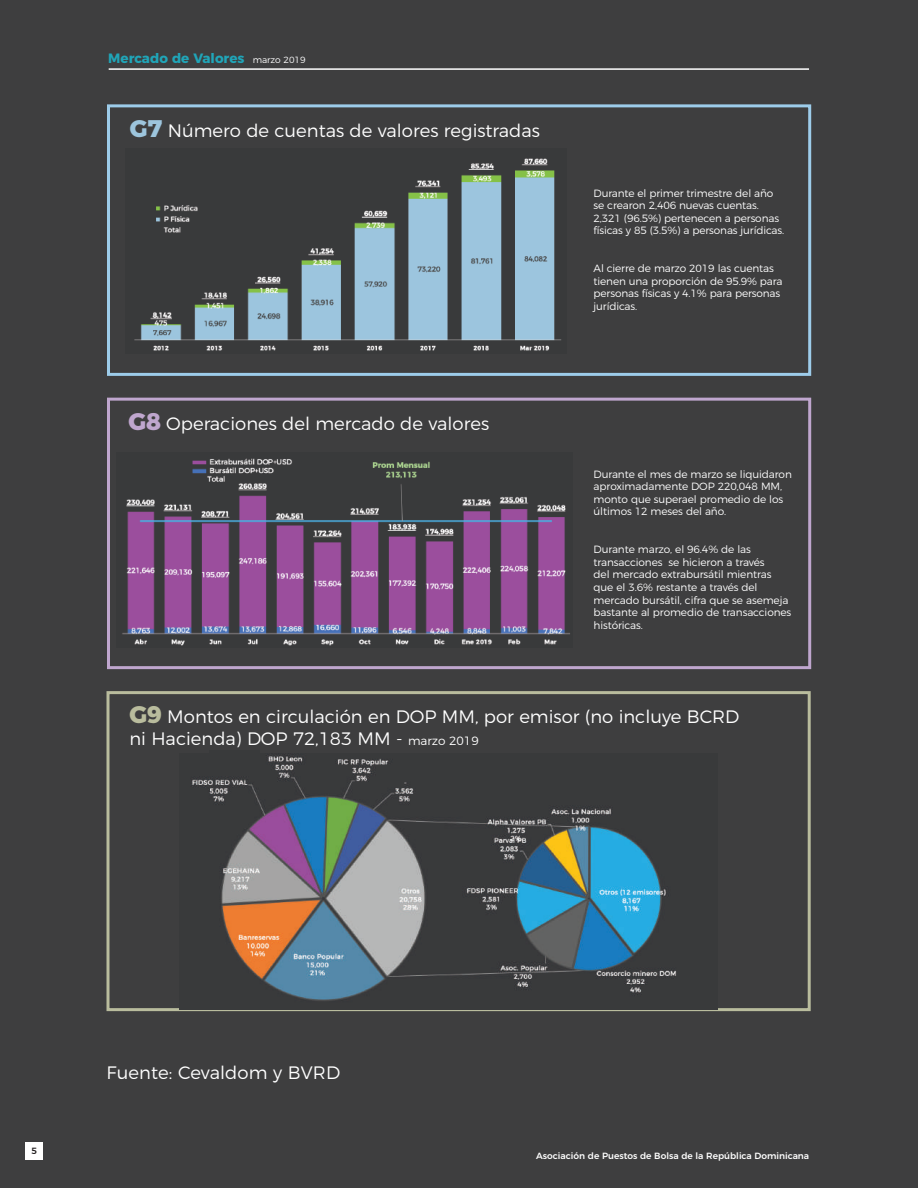
<style>
.page{position:relative;width:918px;height:1188px;background:#3e3e3f}
.page>*{position:absolute;margin:0;border:0;box-sizing:border-box;transform-origin:0 0}
.t1{font:300 18px/21.6px "Montserrat";color:#fff}
.t2{font:700 13.5px "Montserrat";color:#20a5b8}
.t3{font:300 10.5px/12.6px "Montserrat";letter-spacing:-.01em;color:#fff}
.t4{font:500 9px "Montserrat";color:#fff}
.t5{font:500 9px "Montserrat";color:#231f20}
.s1{font-weight:300;font-size:9px;color:#fff}
.s2{font-weight:800;font-size:24px;color:#9dc5dd}
.s3{font-weight:800;font-size:24px;color:#bfa6ce}
.s4{font-weight:800;font-size:24px;color:#b9bc9d}
.s5{font-size:12px}
</style>
<div class="page">
<div style="left:26px;top:1143px;width:17px;height:17px;background:#fff"></div>
<hr style="left:109px;top:68px;width:700px;height:2px;background:#fff">
<div style="left:106px;top:691px;width:705px;height:320px;border:3px solid #b9bc9d"></div>
<div style="left:107px;top:104px;width:704px;height:272px;border:3px solid #9dccea"></div>
<div style="left:107px;top:398px;width:704px;height:271px;border:3px solid #bfa6ce"></div>
<img style="left:134px;top:158px;width:427px;height:193px">
<div style="left:135px;top:149px;width:219px;height:21px;background:#393a3b"></div>
<img style="left:180px;top:754px;width:537px;height:256px">
<div style="left:209px;top:750px;width:51px;height:15px;background:#393a3b"></div>
<img style="left:122px;top:458px;width:448px;height:188px">
<p class="t2" style="left:108px;top:47px;width:199px">Mercado de Valores <span class="s1">marzo 2019</span></p>
<h1 class="t1" style="left:130px;top:118px;width:412px"><span class="s2">G7</span> Número de cuentas de valores registradas</h1>
<h1 class="t1" style="left:128px;top:411px;width:362px"><span class="s3">G8</span> Operaciones del mercado de valores</h1>
<p class="t3" style="left:594px;top:186px;width:192px">Durante el primer trimestre del año se crearon 2,406 nuevas cuentas.<br>2,321 (96.5%) pertenecen a personas físicas y 85 (3.5%) a personas jurídicas.</p>
<p class="t3" style="left:594px;top:261px;width:190px">Al cierre de marzo 2019 las cuentas tienen una proporción de 95.9% para personas físicas y 4.1% para personas jurídicas.</p>
<p class="t3" style="left:594px;top:467px;width:200px">Durante el mes de marzo se liquidaron aproximadamente DOP 220,048 MM, monto que superael promedio de los últimos 12 meses del año.</p>
<p class="t3" style="left:594px;top:542px;width:199px">Durante marzo, el 96.4% de las transacciones se hicieron a través<br>del mercado extrabursátil mientras que el 3.6% restante a través del mercado bursátil, cifra que se asemeja bastante al promedio de transacciones históricas.</p>
<h1 class="t1" style="left:129px;top:705px;width:612px"><span class="s4">G9</span> Montos en circulación en DOP MM, por emisor (no incluye BCRD ni Hacienda) DOP 72,183 MM - <span class="s5">marzo 2019</span></h1>
<p class="t5" style="left:32px;top:1143px;width:7px">5</p>
<h1 class="t1" style="left:107px;top:1061px;width:235px">Fuente: Cevaldom y BVRD</h1>
<p class="t4" style="left:536px;top:1149px;width:275px">Asociación de Puestos de Bolsa de la República Dominicana</p>
</div>
